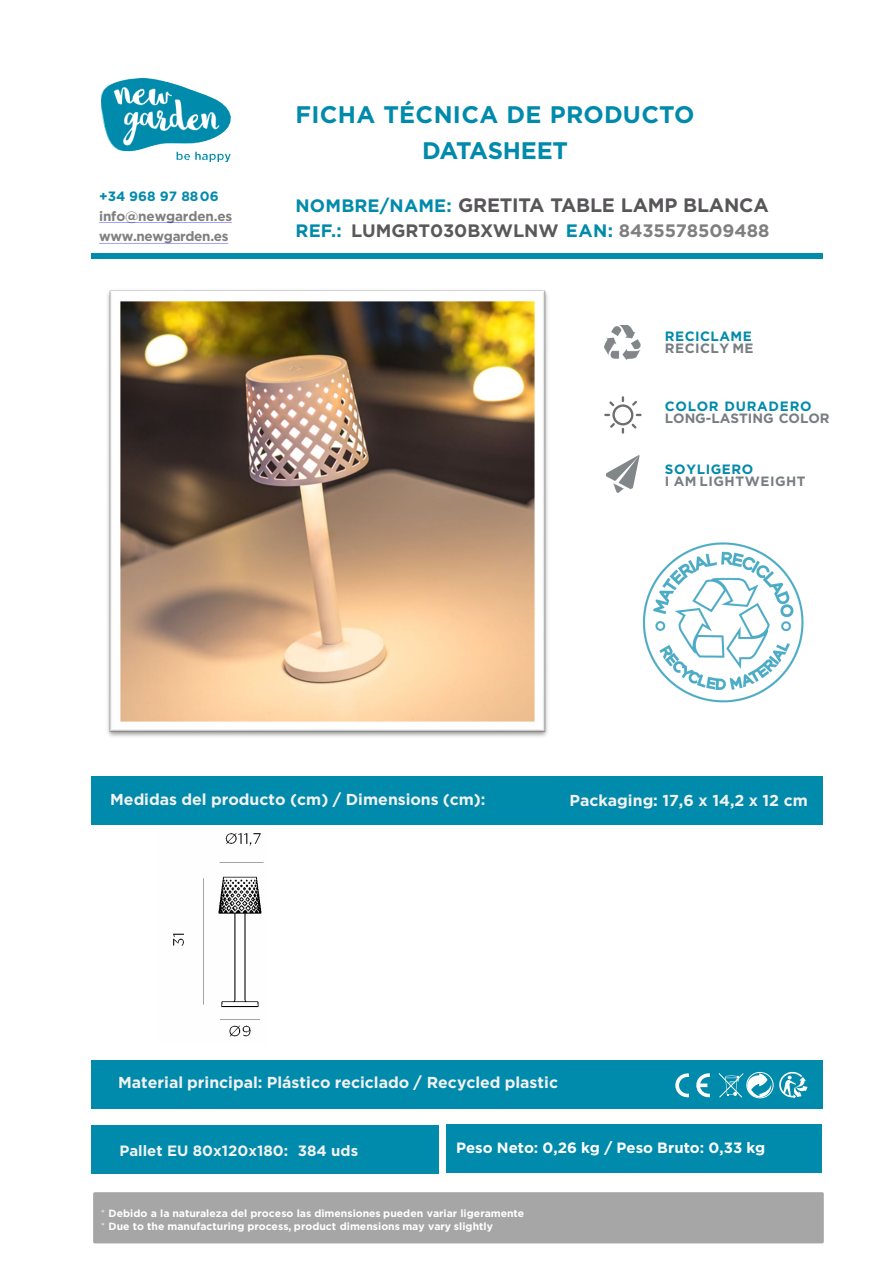
<style>
.page{position:relative;width:893px;height:1264px;background:#fff}
.page>*{position:absolute;margin:0;border:0;box-sizing:border-box;transform-origin:0 0}
.t1{font:700 24px "Gotham";letter-spacing:.01em;color:#008aab}
.t2{font:700 24px "Gotham";letter-spacing:-.01em;color:#008aab}
.t3{font:700 19.5px "Gotham";letter-spacing:-.01em;color:#59565a}
.t4{font:700 18px "Gotham";color:#595959}
.t5{font:700 15.9px "Gotham";color:#f2f2f2}
.t6{font:700 15px "Gotham";color:#fff}
.t7{font:700 15px "Gotham";color:#f2f2f2}
.t8{font:700 13.5px "Gotham";letter-spacing:-.02em;color:#7f7f7f}
.t9{font:700 13.5px "Gotham";letter-spacing:.04em;color:#008aab}
.t10{font:700 13.5px "Gotham";letter-spacing:.03em;color:#767e81}
.t11{font:700 13.5px "Gotham";letter-spacing:-.005em;color:#767e81}
.t12{font:700 13.5px "Gotham";letter-spacing:.005em;color:#008aab}
.t13{font:700 10.5px "Gotham";color:#fff}
.s1{font-size:18px;color:#008aab}
.s2{color:#008aab}
.s3{color:#7f7f7f}
.s4{font-weight:300}
</style>
<div class="page">
<div style="left:92px;top:776px;width:731px;height:48px;background:#008aab"></div>
<div style="left:446px;top:1124px;width:376px;height:49px;background:#008aab"></div>
<div style="left:93px;top:1192px;width:730px;height:51px;background:#a6a6a6;border:3px solid #a6a6a6"></div>
<div style="left:91px;top:1125px;width:347px;height:49px;background:#008aab"></div>
<svg style="left:99px;top:222px;width:133px;height:1px"></svg>
<svg style="left:99px;top:243px;width:129px;height:1px"></svg>
<img style="left:101px;top:79px;width:129px;height:83px">
<div style="left:92px;top:1061px;width:731px;height:48px;background:#008aab"></div>
<svg style="left:696px;top:1073px;width:13px;height:24px"></svg>
<svg style="left:675px;top:1073px;width:14px;height:25px"></svg>
<svg style="left:718px;top:1071px;width:89px;height:27px"></svg>
<div style="left:92px;top:254px;width:731px;height:5px;background:#008aab"></div>
<img style="left:604px;top:326px;width:36px;height:35px">
<svg style="left:604px;top:396px;width:37px;height:38px"></svg>
<img style="left:173px;top:833px;width:101px;height:204px">
<svg style="left:606px;top:455px;width:33px;height:37px"></svg>
<img style="left:642px;top:542px;width:162px;height:161px">
<img style="left:107px;top:290px;width:441px;height:447px">
<p class="t12" style="left:99px;top:189px;width:121px">+34 968 97 8806</p>
<p class="t8" style="left:99px;top:208px;width:135px">info@newgarden.es</p>
<p class="t8" style="left:99px;top:229px;width:131px">www.newgarden.es</p>
<p class="t1" style="left:295px;top:101px;width:400px">FICHA TÉCNICA DE PRODUCTO</p>
<p class="t2" style="left:422px;top:136px;width:147px">DATASHEET</p>
<p class="t3" style="left:295px;top:194px;width:474px"><span class="s1">NOMBRE/NAME:</span> GRETITA TABLE LAMP BLANCA</p>
<p class="t4" style="left:295px;top:220px;width:475px"><span class="s2">REF.:</span> LUMGRT030BXWLNW <span class="s2">EAN:</span> <span class="s3">8435578509488</span></p>
<p class="t9" style="left:664px;top:328px;width:88px">RECICLAME</p>
<p class="t10" style="left:664px;top:340px;width:90px">RECICLY ME</p>
<p class="t9" style="left:664px;top:398px;width:148px">COLOR DURADERO</p>
<p class="t11" style="left:664px;top:410px;width:166px">LONG-LASTING COLOR</p>
<p class="t9" style="left:664px;top:461px;width:90px">SOYLIGERO</p>
<p class="t10" style="left:664px;top:473px;width:142px">I AM LIGHTWEIGHT</p>
<p class="t5" style="left:110px;top:790px;width:377px">Medidas del producto (cm) / Dimensions (cm):</p>
<p class="t5" style="left:569px;top:791px;width:240px">Packaging: 17,6 x 14,2 x 12 cm</p>
<p class="t5" style="left:118px;top:1073px;width:441px">Material principal: Plástico reciclado / Recycled plastic</p>
<p class="t7" style="left:119px;top:1141px;width:240px">Pallet EU 80x120x180: 384 uds</p>
<p class="t6" style="left:456px;top:1139px;width:311px">Peso Neto: 0,26 kg / Peso Bruto: 0,33 kg</p>
<p class="t13" style="left:101px;top:1207px;width:425px"><span class="s4">*</span> Debido a la naturaleza del proceso las dimensiones pueden variar ligeramente</p>
<p class="t13" style="left:101px;top:1220px;width:393px"><span class="s4">*</span> Due to the manufacturing process, product dimensions may vary slightly</p>
</div>
